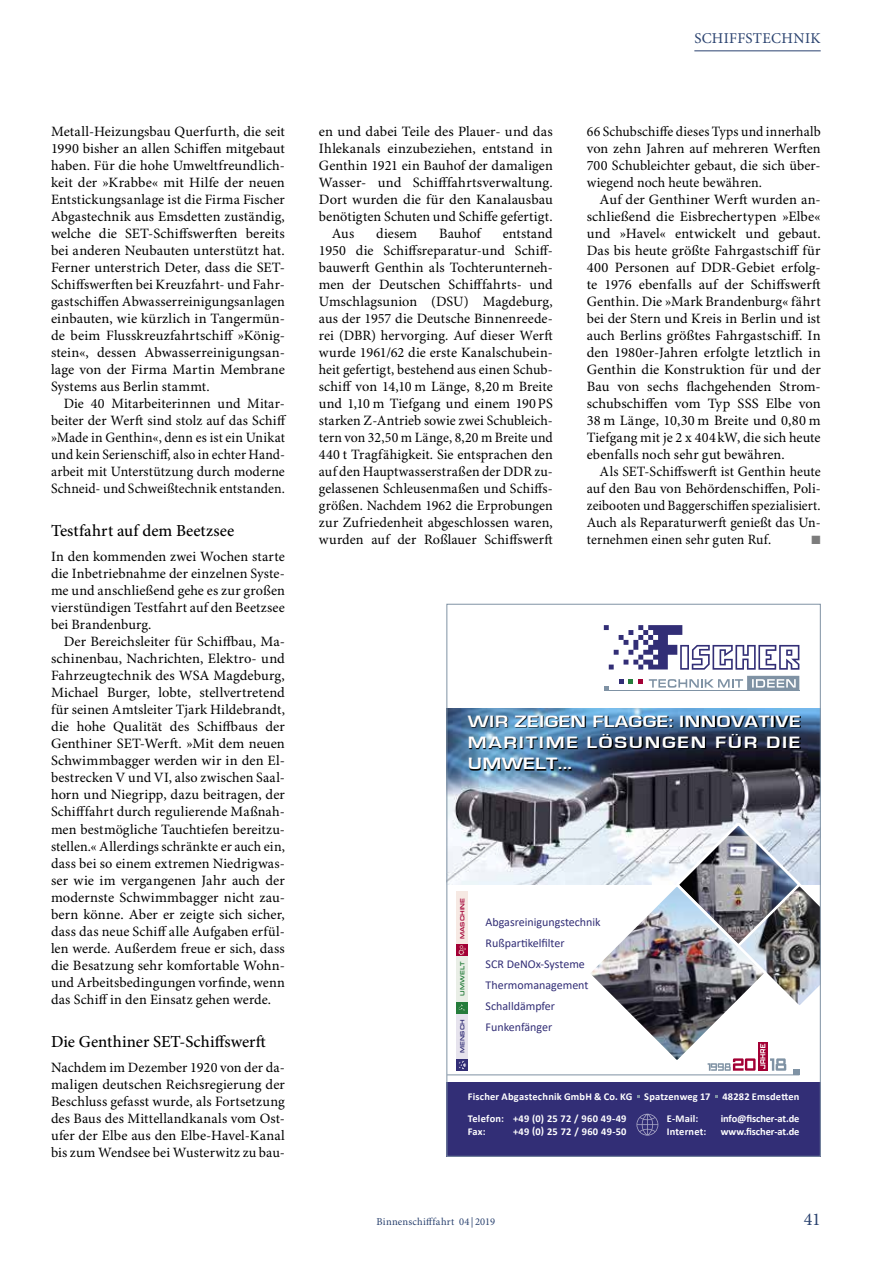
<style>
.page{position:relative;width:893px;height:1263px;background:#fff}
.page>*{position:absolute;margin:0;border:0;box-sizing:border-box;transform-origin:0 0}
.t1{font:18px "Minion Pro";color:#2a426f}
.t2{font:700 16.95px/21.1px "Eurostile";letter-spacing:.02em;color:#fff;text-align:justify;scale:1.25 1}
.t3{font:500 16.8px "Minion Pro";letter-spacing:.005em;color:#000}
.t4{font:15px "Minion Pro";letter-spacing:.025em;color:#2a426f}
.t5{font:14.25px/17px "Minion Pro";letter-spacing:.005em;color:#000;text-align:justify}
.t6{font:12px/20.9px "Calibri";color:#322e76}
.t7{font:12px "Zapf Dingbats ITC";color:#7c7c7c}
.t8{font:10.5px "Minion Pro";letter-spacing:.02em;color:#2a426f}
.t9{font:700 10.35px/22px "Calibri";letter-spacing:.015em;color:#fff}
.t10{font:700 10.35px "Calibri";letter-spacing:-.015em;color:#fff}
.t11{font:700 10.35px "Calibri";letter-spacing:-.01em;color:#fff}
.t12{font:500 6.3px "Eurostile Ext";color:#a30035;scale:.89 1}
.t13{font:500 6.3px "Eurostile Ext";color:#257c3b;scale:.89 1}
.t14{font:500 6.3px "Eurostile Ext";color:#322e76;scale:.89 1}
</style>
<div class="page">
<hr style="left:694px;top:51px;width:127px;height:1px;background:#2a426f">
<img style="left:448px;top:708px;width:371px;height:176px">
<div style="left:446px;top:1082px;width:375px;height:75px;background:#322e76"></div>
<svg style="left:468px;top:716px;width:333px;height:55px;background:#2f455e"></svg>
<div style="left:457px;top:1013px;width:11px;height:46px;background:#e6e3ed"></div>
<div style="left:457px;top:955px;width:11px;height:47px;background:#e9eee6"></div>
<div style="left:457px;top:891px;width:11px;height:53px;background:#f6e9e3"></div>
<div style="left:457px;top:1059px;width:11px;height:12px;background:#322e76"></div>
<div style="left:457px;top:1002px;width:11px;height:11px;background:#257c3b"></div>
<div style="left:457px;top:944px;width:11px;height:12px;background:#a30035"></div>
<svg style="left:459px;top:1061px;width:7px;height:9px"></svg>
<svg style="left:458px;top:1004px;width:7px;height:7px"></svg>
<svg style="left:458px;top:945px;width:8px;height:10px"></svg>
<svg style="left:636px;top:1114px;width:22px;height:21px"></svg>
<svg style="left:604px;top:625px;width:195px;height:45px"></svg>
<svg style="left:619px;top:679px;width:24px;height:5px"></svg>
<svg style="left:604px;top:686px;width:5px;height:4px"></svg>
<svg style="left:649px;top:676px;width:150px;height:14px"></svg>
<hr style="left:604px;top:690px;width:195px;height:1px;background:#7f92a4">
<img style="left:586px;top:821px;width:235px;height:254px">
<hr style="left:447px;top:1074px;width:352px;height:1px;background:#7f92a4">
<p class="t4" style="left:694px;top:29px;width:38px">Schiffs</p>
<p class="t4" style="left:753px;top:29px;width:51px">technik</p>
<p class="t5" style="left:51px;top:124px;width:235px">Metall-Heizungsbau Querfurth, die seit 1990 bisher an allen Schiffen mitgebaut haben. Für die hohe Umweltfreundlich&shy;keit der »Krabbe« mit Hilfe der neuen Entstickungsanlage ist die Firma Fischer Abgastechnik aus Emsdetten zuständig, welche die SET-Schiffswerften bereits bei anderen Neubauten unterstützt hat.<br>Ferner unterstrich Deter, dass die SET-Schiffswerften bei Kreuzfahrt- und Fahr&shy;gastschiffen Abwasserreinigungsanlagen einbauten, wie kürzlich in Tangermün&shy;de beim Flusskreuzfahrtschiff »König&shy;stein«, dessen Abwasserreinigungsan&shy;lage von der Firma Martin Membrane Systems aus Berlin stammt.</p>
<p class="t5" style="left:51px;top:396px;width:237px;text-indent:13px">Die 40 Mitarbeiterinnen und Mitar&shy;beiter der Werft sind stolz auf das Schiff »Made in Genthin«, denn es ist ein Unikat und kein Serienschiff, also in echter Hand&shy;arbeit mit Unterstützung durch moderne Schneid- und Schweißtechnik entstanden.</p>
<p class="t3" style="left:51px;top:521px;width:185px">Testfahrt auf dem Beetzsee</p>
<p class="t5" style="left:51px;top:549px;width:235px">In den kommenden zwei Wochen starte die Inbetriebnahme der einzelnen Syste&shy;me und anschließend gehe es zur großen vierstündigen Testfahrt auf den Beetzsee bei Brandenburg.</p>
<p class="t5" style="left:51px;top:634px;width:235px;text-indent:13px">Der Bereichsleiter für Schiffbau, Ma&shy;schinenbau, Nachrichten, Elektro- und Fahrzeugtechnik des WSA Magdeburg, Michael Burger, lobte, stellvertretend für seinen Amtsleiter Tjark Hildebrandt, die hohe Qualität des Schiffbaus der Genthiner SET-Werft. »Mit dem neuen Schwimmbagger werden wir in den El&shy;bestrecken V und VI, also zwischen Saal&shy;horn und Niegripp, dazu beitragen, der Schifffahrt durch regulierende Maßnah&shy;men bestmögliche Tauchtiefen bereitzu&shy;stellen.« Allerdings schränkte er auch ein, dass bei so einem extremen Niedrigwas&shy;ser wie im vergangenen Jahr auch der modernste Schwimmbagger nicht zau&shy;bern könne. Aber er zeigte sich sicher, dass das neue Schiff alle Aufgaben erfül&shy;len werde. Außerdem freue er sich, dass die Besatzung sehr komfortable Wohn&shy;und Arbeitsbedingungen vorfinde, wenn das Schiff in den Einsatz gehen werde.</p>
<p class="t3" style="left:51px;top:1031px;width:216px">Die Genthiner SET-Schiffswerft</p>
<p class="t5" style="left:51px;top:1059px;width:235px">Nachdem im Dezember 1920 von der da&shy;maligen deutschen Reichsregierung der Beschluss gefasst wurde, als Fortsetzung des Baus des Mittellandkanals vom Ost&shy;ufer der Elbe aus den Elbe-Havel-Kanal bis zum Wendsee bei Wusterwitz zu bau-</p>
<p class="t5" style="left:319px;top:124px;width:235px">en und dabei Teile des Plauer- und das</p>
<p class="t5" style="left:319px;top:141px;width:235px">Ihlekanals einzubeziehen, entstand in</p>
<p class="t5" style="left:319px;top:158px;width:235px">Genthin 1921 ein Bauhof der damaligen</p>
<p class="t5" style="left:319px;top:175px;width:235px">Wasser- und Schifffahrtsverwaltung.</p>
<p class="t5" style="left:319px;top:192px;width:235px">Dort wurden die für den Kanalausbau</p>
<p class="t5" style="left:319px;top:209px;width:235px">benötigten Schuten und Schiffe gefertigt.</p>
<p class="t5" style="left:332px;top:226px;width:24px">Aus</p>
<p class="t5" style="left:376px;top:226px;width:43px">diesem</p>
<p class="t5" style="left:439px;top:226px;width:43px">Bauhof</p>
<p class="t5" style="left:319px;top:226px;width:235px;text-indent:184px">entstand 1950 die Schiffsreparatur-und Schiff&shy;bauwerft Genthin als Tochterunterneh&shy;men der Deutschen Schifffahrts- und Umschlagsunion (DSU) Magdeburg, aus der 1957 die Deutsche Binnenreede&shy;rei (DBR) hervorging. Auf dieser Werft wurde 1961/62 die erste Kanalschubein&shy;heit gefertigt, bestehend aus einen Schub&shy;schiff von 14,10 m Länge, 8,20 m Breite und 1,10 m Tiefgang und einem 190PS starken Z-Antrieb sowie zwei Schubleich&shy;tern von 32,50 m Länge, 8,20 m Breite und 440 t Tragfähigkeit. Sie entsprachen den auf den Hauptwasserstraßen der DDR zu&shy;gelassenen Schleusenmaßen und Schiffs&shy;größen. Nachdem 1962 die Erprobungen zur Zufriedenheit abgeschlossen waren, wurden auf der Roßlauer Schiffswerft</p>
<p class="t5" style="left:587px;top:124px;width:235px">66 Schubschiffe dieses Typs und innerhalb von zehn Jahren auf mehreren Werften 700 Schubleichter gebaut, die sich über&shy;wiegend noch heute bewähren.</p>
<p class="t5" style="left:587px;top:192px;width:235px;text-indent:13px">Auf der Genthiner Werft wurden an&shy;schließend die Eisbrechertypen »Elbe« und »Havel« entwickelt und gebaut.<br>Das bis heute größte Fahrgastschiff für 400 Personen auf DDR-Gebiet erfolg&shy;te 1976 ebenfalls auf der Schiffswerft Genthin. Die »Mark Brandenburg« fährt bei der Stern und Kreis in Berlin und ist auch Berlins größtes Fahrgastschiff. In den 1980er-Jahren erfolgte letztlich in Genthin die Konstruktion für und der Bau von sechs flachgehenden Strom&shy;schubschiffen vom Typ SSS Elbe von 38 m Länge, 10,30 m Breite und 0,80 m Tiefgang mit je 2 x 404 kW, die sich heute ebenfalls noch sehr gut bewähren.</p>
<p class="t5" style="left:587px;top:464px;width:235px;text-indent:13px">Als SET-Schiffswerft ist Genthin heute auf den Bau von Behördenschiffen, Poli&shy;zeibooten und Baggerschiffen spezialisiert.<br>Auch als Reparaturwerft genießt das Un&shy;ternehmen einen sehr guten Ruf.</p>
<p class="t7" style="left:811px;top:534px;width:11px">■</p>
<p class="t2" style="left:468px;top:711px;width:268px">WIR ZEIGEN FLAGGE: INNOVATIVE MARITIME LÖSUNGEN FÜR DIE UMWELT...</p>
<p class="t12" style="left:458px;top:939px;width:48px;rotate:-90deg">MASCHINE</p>
<p class="t13" style="left:458px;top:995px;width:39px;rotate:-90deg">UMWELT</p>
<p class="t14" style="left:458px;top:1053px;width:40px;rotate:-90deg">MENSCH</p>
<p class="t6" style="left:486px;top:911px;width:117px">Abgasreinigungstechnik<br>Rußpartikelfilter<br>SCR DeNOx-Systeme<br>Thermomanagement<br>Schalldämpfer<br>Funkenfänger</p>
<p class="t9" style="left:468px;top:1085px;width:333px">Fischer Abgastechnik GmbH &amp; Co. KG Spatzenweg 17 48282 Emsdetten<br>Telefon: +49 (0) 25 72 / 960 49-49</p>
<p class="t9" style="left:468px;top:1120px;width:19px">Fax:</p>
<p class="t9" style="left:513px;top:1120px;width:115px">+49 (0) 25 72 / 960 49-50</p>
<p class="t9" style="left:667px;top:1107px;width:33px">E-Mail:</p>
<p class="t10" style="left:721px;top:1111px;width:80px">info@fischer-at.de</p>
<p class="t9" style="left:667px;top:1120px;width:41px">Internet:</p>
<p class="t11" style="left:721px;top:1124px;width:80px">www.fischer-at.de</p>
<p class="t8" style="left:377px;top:1215px;width:120px">Binnenschifffahrt 04|2019</p>
<p class="t1" style="left:804px;top:1208px;width:18px">41</p>
</div>
